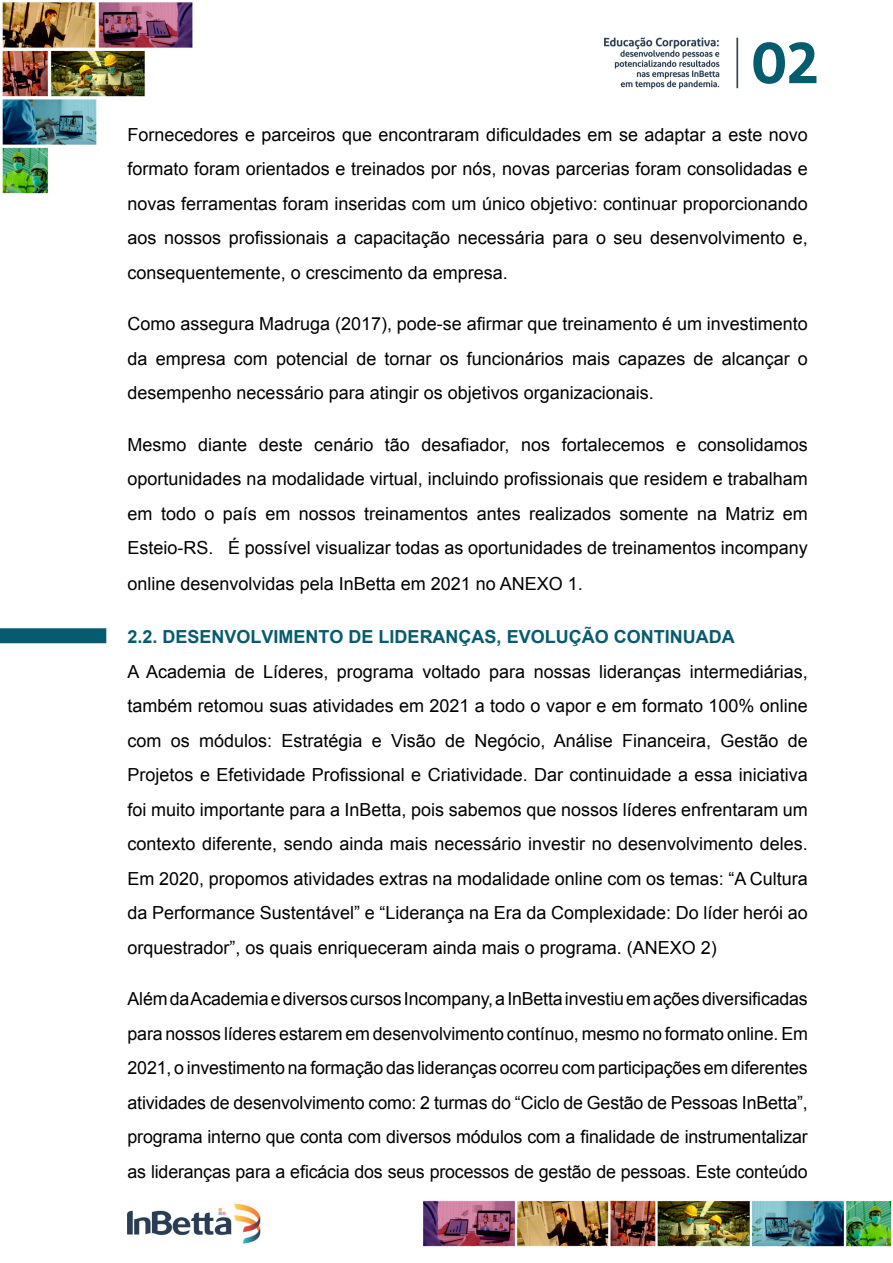
<style>
.page{position:relative;width:893px;height:1263px;background:#fff}
.page>*{position:absolute;margin:0;border:0;box-sizing:border-box;transform-origin:0 0}
.t1{font:600 60px "Diodrum W03";color:#055c6e}
.t2{font:18px/34.5px "Arial";color:#000;text-align:justify}
.t3{font:700 18px "Arial";color:#055c6e}
</style>
<div class="page">
<img style="left:0;top:2px;width:892px;height:1245px">
<div style="left:0;top:628px;width:106px;height:15px;background:#055c6e"></div>
<h1 class="t1" style="left:750px;top:23px;width:70px">02</h1>
<p class="t2" style="left:128px;top:117px;width:682px">Fornecedores e parceiros que encontraram dificuldades em se adaptar a este novo formato foram orientados e treinados por nós, novas parcerias foram consolidadas e novas ferramentas foram inseridas com um único objetivo: continuar proporcionando aos nossos profissionais a capacitação necessária para o seu desenvolvimento e, consequentemente, o crescimento da empresa.</p>
<p class="t2" style="left:128px;top:307px;width:682px">Como assegura Madruga (2017), pode-se afirmar que treinamento é um investimento da empresa com potencial de tornar os funcionários mais capazes de alcançar o desempenho necessário para atingir os objetivos organizacionais.</p>
<p class="t2" style="left:128px;top:427px;width:682px;line-height:35px">Mesmo diante deste cenário tão desafiador, nos fortalecemos e consolidamos oportunidades na modalidade virtual, incluindo profissionais que residem e trabalham em todo o país em nossos treinamentos antes realizados somente na Matriz em Esteio-RS. É possível visualizar todas as oportunidades de treinamentos incompany online desenvolvidas pela InBetta em 2021 no ANEXO 1.</p>
<p class="t3" style="left:128px;top:624px;width:609px">2.2. DESENVOLVIMENTO DE LIDERANÇAS, EVOLUÇÃO CONTINUADA</p>
<p class="t2" style="left:128px;top:654px;width:682px">A Academia de Líderes, programa voltado para nossas lideranças intermediárias, também retomou suas atividades em 2021 a todo o vapor e em formato 100% online com os módulos: Estratégia e Visão de Negócio, Análise Financeira, Gestão de Projetos e Efetividade Profissional e Criatividade. Dar continuidade a essa iniciativa foi muito importante para a InBetta, pois sabemos que nossos líderes enfrentaram um contexto diferente, sendo ainda mais necessário investir no desenvolvimento deles.<br>Em 2020, propomos atividades extras na modalidade online com os temas: “A Cultura da Performance Sustentável” e “Liderança na Era da Complexidade: Do líder herói ao orquestrador”, os quais enriqueceram ainda mais o programa. (ANEXO 2)</p>
<p class="t2" style="left:128px;top:982px;width:682px">Além da Academia e diversos cursos Incompany, a InBetta investiu em ações diversificadas para nossos líderes estarem em desenvolvimento contínuo, mesmo no formato online. Em 2021, o investimento na formação das lideranças ocorreu com participações em diferentes atividades de desenvolvimento como: 2 turmas do “Ciclo de Gestão de Pessoas InBetta”, programa interno que conta com diversos módulos com a finalidade de instrumentalizar as lideranças para a eficácia dos seus processos de gestão de pessoas. Este conteúdo</p>
</div>
